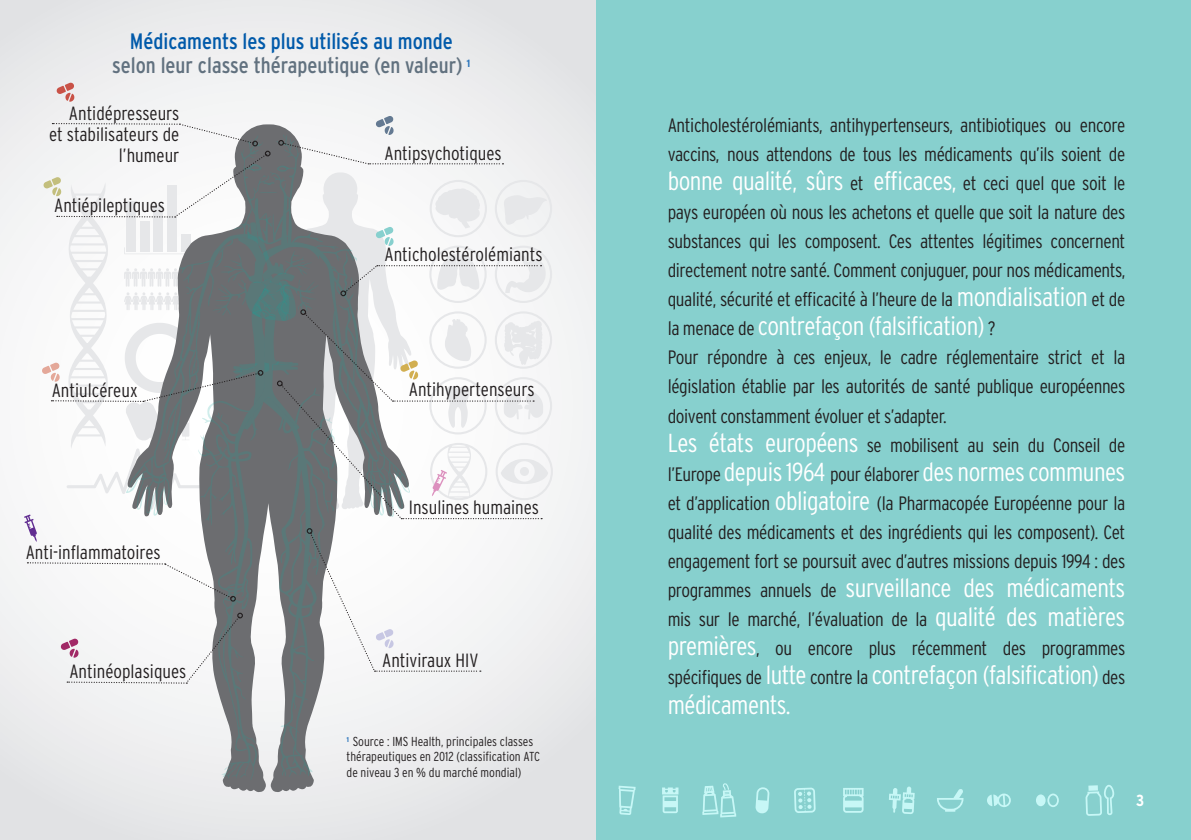
<style>
.page{position:relative;width:1191px;height:840px;background:#fff}
.page>*{position:absolute;margin:0;border:0;box-sizing:border-box;transform-origin:0 0}
.t1{font:300 condensed 26px/29px "Interstate";letter-spacing:-.02em;color:#fff}
.t2{font:condensed 22.2px/23.4px "Interstate";color:#61717f;text-align:center}
.t3{font:300 condensed 19.4px/29px "Interstate";letter-spacing:-.02em;color:#231f20;text-align:justify}
.t4{font:300 condensed 19.2px/21px "Interstate";color:#231f20;text-align:right}
.t5{font:700 condensed 16px "Interstate";color:#fff}
.t6{font:300 condensed 13px/15.6px "Interstate";color:#231f20}
.s1{color:#015aaa}
.s2{font-size:19.4px;color:#231f20}
.s3{font-size:26.2px;color:#fff}
.s4{font-size:26px;color:#fff}
</style>
<div class="page">
<div style="left:595px;top:0;width:596px;height:839px;background:#87d0ce"></div>
<svg style="left:1085px;top:785px;width:29px;height:30px"></svg>
<svg style="left:702px;top:783px;width:34px;height:34px"></svg>
<svg style="left:618px;top:785px;width:17px;height:29px"></svg>
<svg style="left:662px;top:787px;width:16px;height:25px"></svg>
<svg style="left:937px;top:789px;width:26px;height:22px"></svg>
<svg style="left:987px;top:793px;width:24px;height:13px"></svg>
<svg style="left:1047px;top:793px;width:11px;height:13px"></svg>
<svg style="left:1036px;top:794px;width:9px;height:11px"></svg>
<svg style="left:755px;top:787px;width:14px;height:26px"></svg>
<svg style="left:794px;top:787px;width:21px;height:25px"></svg>
<svg style="left:843px;top:788px;width:20px;height:24px"></svg>
<svg style="left:889px;top:786px;width:25px;height:27px"></svg>
<div style="left:0;top:0;width:595px;height:839px;background:#eaebec"></div>
<svg style="left:222px;top:776px;width:92px;height:16px"></svg>
<svg style="left:56px;top:82px;width:19px;height:20px"></svg>
<svg style="left:24px;top:115px;width:529px;height:661px"></svg>
<p class="t2" style="left:112px;top:30px;width:360px"><span class="s1">Médicaments les plus utilisés au monde </span>selon leur classe thérapeutique (en valeur) <sup>1</sup></p>
<p class="t4" style="left:69px;top:102px;width:112px">Antidépresseurs</p>
<p class="t4" style="left:49px;top:123px;width:132px">et stabilisateurs de l’humeur</p>
<p class="t4" style="left:54px;top:194px;width:112px">Antiépileptiques</p>
<p class="t4" style="left:52px;top:379px;width:87px">Antiulcéreux</p>
<p class="t4" style="left:26px;top:541px;width:136px">Anti-inflammatoires</p>
<p class="t4" style="left:69px;top:660px;width:118px">Antinéoplasiques</p>
<p class="t4" style="left:384px;top:142px;width:119px">Antipsychotiques</p>
<p class="t4" style="left:384px;top:244px;width:159px">Anticholestérolémiants</p>
<p class="t4" style="left:409px;top:378px;width:127px">Antihypertenseurs</p>
<p class="t4" style="left:409px;top:496px;width:132px">Insulines humaines</p>
<p class="t4" style="left:382px;top:649px;width:98px">Antiviraux HIV</p>
<p class="t6" style="left:346px;top:733px;width:195px"><sup>1</sup> Source : IMS Health, principales classes thérapeutiques en 2012 (classification ATC de niveau 3 en % du marché mondial)</p>
<p class="t3" style="left:667px;top:110px;width:459px">Anticholestérolémiants, antihypertenseurs, antibiotiques ou encore vaccins, nous attendons de tous les médicaments qu’ils soient de</p>
<p class="t1" style="left:667px;top:166px;width:459px">bonne qualité, sûrs <span class="s2">et</span> efficaces, <span class="s2">et ceci quel que soit le</span></p>
<p class="t3" style="left:667px;top:197px;width:459px">pays européen où nous les achetons et quelle que soit la nature des substances qui les composent. Ces attentes légitimes concernent directement notre santé. Comment conjuguer, pour nos médicaments, qualité, sécurité et efficacité à l’heure de la <span class="s3">mondialisation</span> et de</p>
<p class="t1" style="left:667px;top:311px;width:329px"><span class="s2">la menace de</span> contrefaçon (falsification) <span class="s2">?</span></p>
<p class="t3" style="left:667px;top:342px;width:459px">Pour répondre à ces enjeux, le cadre réglementaire strict et la législation établie par les autorités de santé publique européennes doivent constamment évoluer et s’adapter.</p>
<p class="t3" style="left:667px;top:430px;width:459px"><span class="s4">Les états européens</span> se mobilisent au sein du Conseil de</p>
<p class="t1" style="left:667px;top:456px;width:459px"><span class="s2">l’Europe</span> depuis 1964 <span class="s2">pour élaborer</span> des normes communes</p>
<p class="t3" style="left:667px;top:488px;width:459px">et d’application <span class="s4">obligatoire</span> (la Pharmacopée Européenne pour la qualité des médicaments et des ingrédients qui les composent). Cet engagement fort se poursuit avec d’autres missions depuis 1994 : des</p>
<p class="t1" style="left:667px;top:573px;width:459px"><span class="s2">programmes annuels de</span> surveillance des médicaments</p>
<p class="t3" style="left:667px;top:604px;width:459px">mis sur le marché, l’évaluation de la <span class="s4">qualité des matières premières</span>, ou encore plus récemment des programmes</p>
<p class="t1" style="left:667px;top:660px;width:459px"><span class="s2">spécifiques de</span> lutte <span class="s2">contre la</span> contrefaçon (falsification) <span class="s2">des </span>médicaments.</p>
<p class="t5" style="left:1136px;top:791px;width:10px">3</p>
</div>
